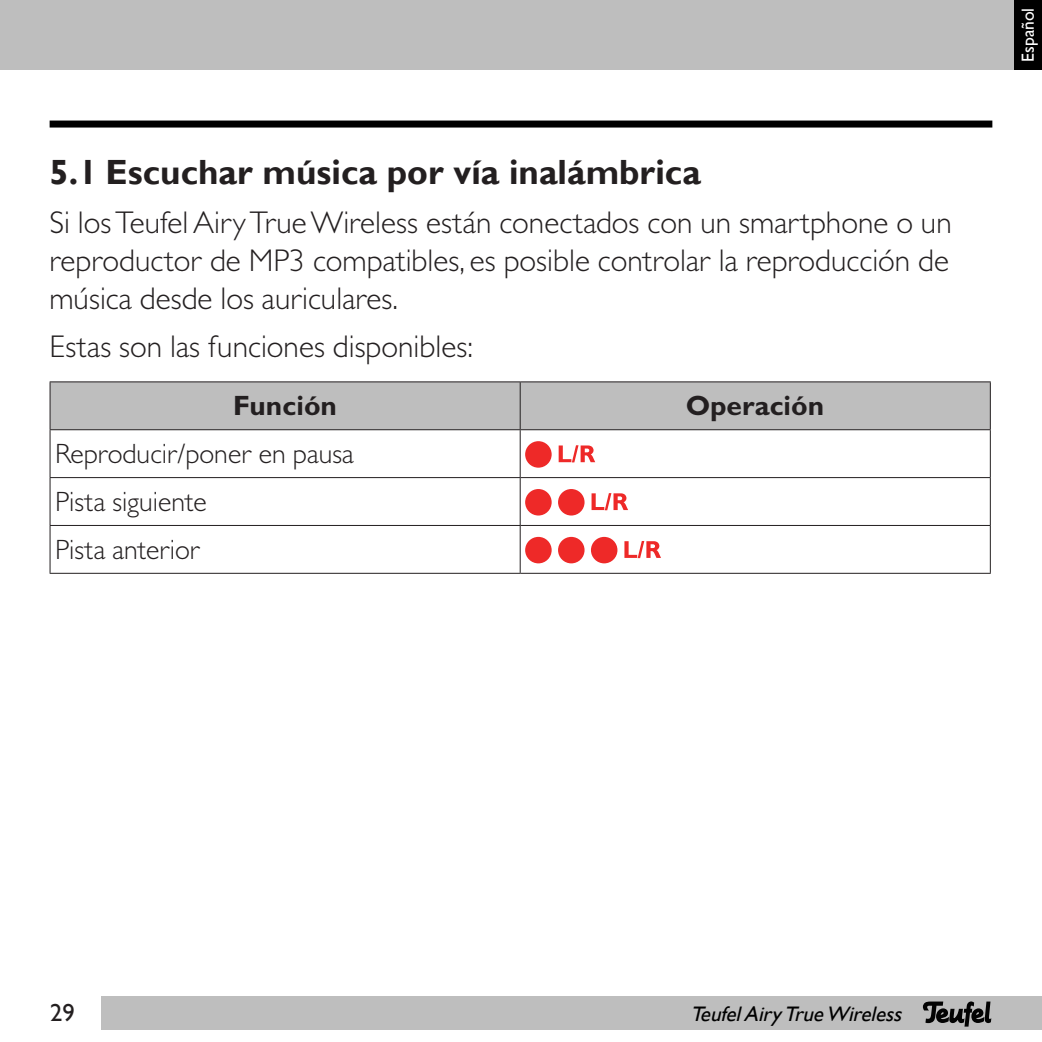
<style>
.page{position:relative;width:1042px;height:1042px;background:#fff}
.page>*{position:absolute;margin:0;border:0;box-sizing:border-box;transform-origin:0 0}
.Heading_2{font:700 35px "Gill Sans";color:#231f20}
.Text{font:300 31.5px/37.8px "Gill Sans MT Pro";color:#231f20;text-align:justify}
.t1{font:300 28px "Gill Sans MT Pro";color:#231f20}
.t2{font:700 28px "Gill Sans MT Pro";color:#231f20}
.t3{font:24.5px "Gill Sans";color:#231f20}
.t4{font:italic 21px "Gill Sans";color:#000}
.t5{font:17.5px "Gill Sans";color:#fff}
</style>
<div class="page">
<div style="left:0;top:0;width:1015px;height:69px;background:#bebebe"></div>
<div style="left:50px;top:121px;width:942px;height:7px;background:#000"></div>
<div style="left:1014px;top:0;width:28px;height:69px;background:#000"></div>
<div style="left:101px;top:996px;width:941px;height:33px;background:#bebebe"></div>
<svg style="left:923px;top:1001px;width:68px;height:25px"></svg>
<div style="left:51px;top:382px;width:938px;height:47px;background:#bebebe"></div>
<hr style="left:50px;top:381px;width:470px;height:1px;background:#231f20">
<hr style="left:49px;top:382px;width:2px;height:47px;background:#231f20">
<hr style="left:520px;top:381px;width:471px;height:1px;background:#231f20">
<hr style="left:519px;top:382px;width:2px;height:47px;background:#231f20">
<hr style="left:989px;top:382px;width:2px;height:47px;background:#231f20">
<hr style="left:50px;top:429px;width:470px;height:1px;background:#231f20">
<hr style="left:49px;top:430px;width:2px;height:47px;background:#231f20">
<hr style="left:520px;top:429px;width:471px;height:1px;background:#231f20">
<hr style="left:519px;top:430px;width:2px;height:47px;background:#231f20">
<hr style="left:989px;top:430px;width:2px;height:47px;background:#231f20">
<hr style="left:50px;top:477px;width:470px;height:1px;background:#231f20">
<hr style="left:49px;top:478px;width:2px;height:47px;background:#231f20">
<hr style="left:520px;top:477px;width:471px;height:1px;background:#231f20">
<hr style="left:519px;top:478px;width:2px;height:47px;background:#231f20">
<hr style="left:989px;top:478px;width:2px;height:47px;background:#231f20">
<hr style="left:50px;top:525px;width:470px;height:1px;background:#231f20">
<hr style="left:49px;top:526px;width:2px;height:47px;background:#231f20">
<hr style="left:520px;top:525px;width:471px;height:1px;background:#231f20">
<hr style="left:519px;top:526px;width:2px;height:47px;background:#231f20">
<hr style="left:989px;top:526px;width:2px;height:47px;background:#231f20">
<hr style="left:50px;top:573px;width:470px;height:1px;background:#231f20">
<hr style="left:520px;top:573px;width:471px;height:1px;background:#231f20">
<div style="left:525px;top:441px;width:27px;height:27px;background:#ee2928;border-radius:50%"></div>
<svg style="left:559px;top:445px;width:36px;height:17px"></svg>
<div style="left:525px;top:489px;width:27px;height:26px;background:#ee2928;border-radius:50%"></div>
<div style="left:558px;top:489px;width:26px;height:26px;background:#ee2928;border-radius:50%"></div>
<svg style="left:591px;top:493px;width:37px;height:17px"></svg>
<div style="left:525px;top:537px;width:27px;height:26px;background:#ee2928;border-radius:50%"></div>
<div style="left:558px;top:537px;width:26px;height:26px;background:#ee2928;border-radius:50%"></div>
<div style="left:591px;top:537px;width:26px;height:26px;background:#ee2928;border-radius:50%"></div>
<svg style="left:624px;top:541px;width:37px;height:17px"></svg>
<p class="Heading_2" style="left:50px;top:151px;width:653px">5.1 Escuchar música por vía inalámbrica</p>
<p class="Text" style="left:50px;top:203px;width:904px">Si los Teufel Airy True Wireless están conectados con un smartphone o un reproductor de MP3 compatibles, es posible controlar la reproducción de música desde los auriculares.</p>
<p class="Text" style="left:50px;top:327px;width:425px">Estas son las funciones disponibles:</p>
<p class="t2" style="left:233px;top:388px;width:105px">Función</p>
<p class="t2" style="left:686px;top:388px;width:140px">Operación</p>
<p class="t1" style="left:55px;top:437px;width:300px">Reproducir/poner en pausa</p>
<p class="t1" style="left:55px;top:485px;width:153px">Pista siguiente</p>
<p class="t1" style="left:55px;top:533px;width:147px">Pista anterior</p>
<p class="t5" style="left:1018px;top:62px;width:55px;rotate:-90deg">Español</p>
<p class="t3" style="left:50px;top:999px;width:26px">29</p>
<p class="t4" style="left:690px;top:1002px;width:218px">TeufelAiryTrueWireless</p>
</div>
